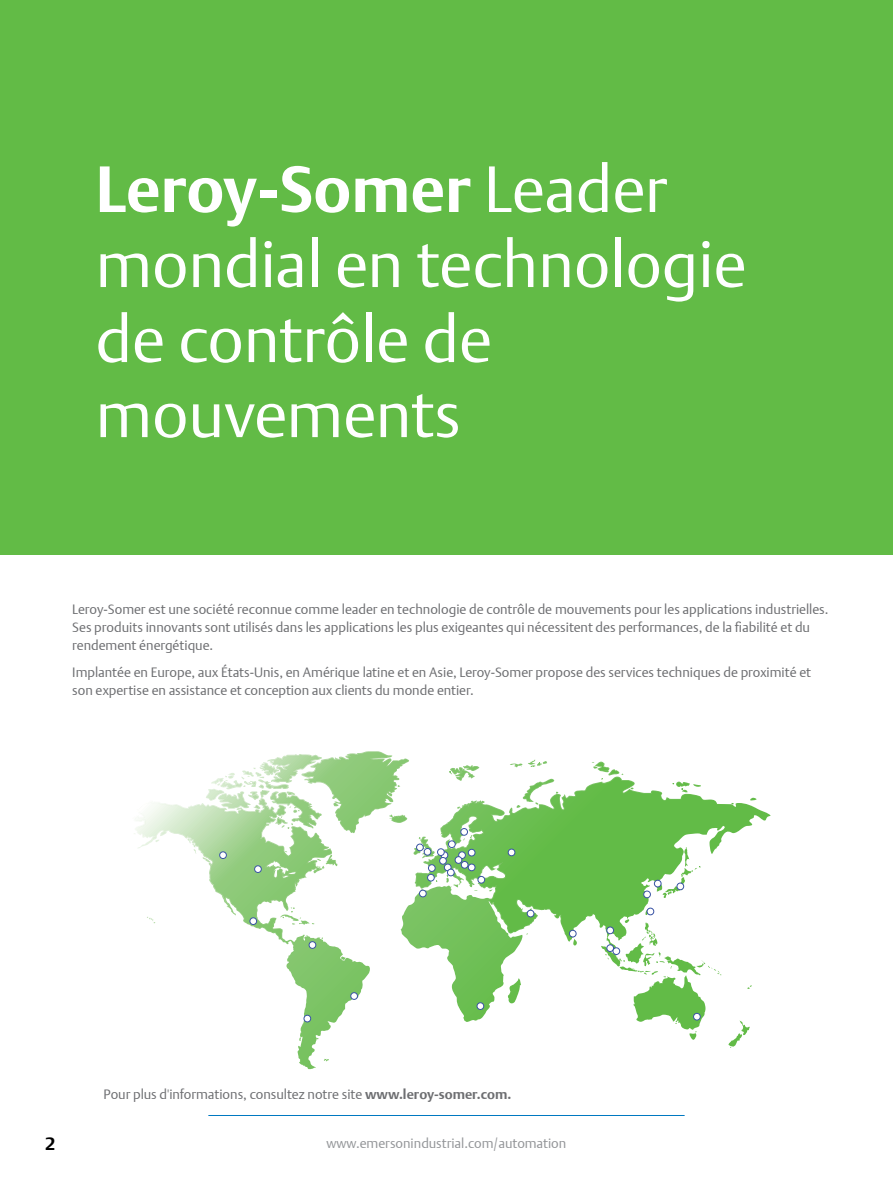
<style>
.page{position:relative;width:893px;height:1191px;background:#fff}
.page>*{position:absolute;margin:0;border:0;box-sizing:border-box;transform-origin:0 0}
.t1{font:64.5px/75px "DTL Argo T Light";color:#fff}
.t2{font:700 64.5px "DTL Argo T";color:#fff}
.t3{font:700 18px "DTL Argo T";color:#000}
.t4{font:13.5px/18px "DTL Argo T Light";color:#6d6e71}
.t5{font:13.5px "DTL Argo T Light";color:#939598}
.s1{font-family:"DTL Argo T Light";font-weight:400}
.s2{font-family:"DTL Argo T";font-weight:700}
</style>
<div class="page">
<hr style="left:208px;top:1115px;width:477px;height:1px;background:#0079c1">
<div style="left:0;top:0;width:893px;height:554px;background:#62bb46"></div>
<svg style="left:134px;top:754px;width:637px;height:315px"></svg>
<svg style="left:301px;top:751px;width:96px;height:82px"></svg>
<svg style="left:221px;top:853px;width:4px;height:4px"></svg>
<div style="left:219px;top:851px;width:8px;height:8px;border:1px solid #3953a4;border-radius:50%"></div>
<div style="left:255px;top:865px;width:6px;height:7px;background:#fff;border-radius:50%"></div>
<div style="left:254px;top:865px;width:8px;height:7px;border:1px solid #3953a4;border-radius:50%"></div>
<div style="left:250px;top:917px;width:7px;height:7px;background:#fff;border-radius:50%"></div>
<div style="left:250px;top:917px;width:7px;height:7px;border:1px solid #3953a4;border-radius:50%"></div>
<div style="left:309px;top:941px;width:7px;height:7px;background:#fff;border-radius:50%"></div>
<div style="left:309px;top:941px;width:7px;height:7px;border:1px solid #3953a4;border-radius:50%"></div>
<div style="left:351px;top:992px;width:6px;height:7px;background:#fff;border-radius:50%"></div>
<div style="left:350px;top:992px;width:8px;height:7px;border:1px solid #3953a4;border-radius:50%"></div>
<div style="left:477px;top:1002px;width:7px;height:7px;background:#fff;border-radius:50%"></div>
<div style="left:477px;top:1002px;width:7px;height:7px;border:1px solid #3953a4;border-radius:50%"></div>
<div style="left:527px;top:910px;width:7px;height:7px;background:#fff;border-radius:50%"></div>
<div style="left:527px;top:910px;width:7px;height:7px;border:1px solid #3953a4;border-radius:50%"></div>
<div style="left:508px;top:849px;width:7px;height:6px;background:#fff;border-radius:50%"></div>
<div style="left:508px;top:848px;width:7px;height:8px;border:1px solid #3953a4;border-radius:50%"></div>
<div style="left:654px;top:880px;width:7px;height:7px;background:#fff;border-radius:50%"></div>
<div style="left:654px;top:880px;width:7px;height:7px;border:1px solid #3953a4;border-radius:50%"></div>
<div style="left:677px;top:883px;width:7px;height:6px;background:#fff;border-radius:50%"></div>
<div style="left:677px;top:882px;width:7px;height:8px;border:1px solid #3953a4;border-radius:50%"></div>
<svg style="left:645px;top:892px;width:4px;height:4px"></svg>
<div style="left:643px;top:890px;width:8px;height:8px;border:1px solid #3953a4;border-radius:50%"></div>
<div style="left:647px;top:908px;width:7px;height:7px;background:#fff;border-radius:50%"></div>
<div style="left:647px;top:908px;width:7px;height:7px;border:1px solid #3953a4;border-radius:50%"></div>
<div style="left:607px;top:927px;width:7px;height:6px;background:#fff;border-radius:50%"></div>
<div style="left:607px;top:926px;width:7px;height:8px;border:1px solid #3953a4;border-radius:50%"></div>
<div style="left:569px;top:930px;width:7px;height:7px;background:#fff;border-radius:50%"></div>
<div style="left:569px;top:930px;width:7px;height:7px;border:1px solid #3953a4;border-radius:50%"></div>
<div style="left:607px;top:944px;width:7px;height:7px;background:#fff;border-radius:50%"></div>
<div style="left:607px;top:944px;width:7px;height:7px;border:1px solid #3953a4;border-radius:50%"></div>
<div style="left:613px;top:947px;width:7px;height:7px;background:#fff;border-radius:50%"></div>
<div style="left:613px;top:947px;width:7px;height:7px;border:1px solid #3953a4;border-radius:50%"></div>
<div style="left:693px;top:1013px;width:7px;height:7px;background:#fff;border-radius:50%"></div>
<div style="left:693px;top:1013px;width:7px;height:7px;border:1px solid #3953a4;border-radius:50%"></div>
<div style="left:461px;top:861px;width:7px;height:7px;background:#fff;border-radius:50%"></div>
<div style="left:461px;top:861px;width:7px;height:7px;border:1px solid #3953a4;border-radius:50%"></div>
<div style="left:468px;top:864px;width:7px;height:6px;background:#fff;border-radius:50%"></div>
<div style="left:468px;top:863px;width:7px;height:8px;border:1px solid #3953a4;border-radius:50%"></div>
<div style="left:478px;top:876px;width:7px;height:7px;background:#fff;border-radius:50%"></div>
<div style="left:478px;top:876px;width:7px;height:7px;border:1px solid #3953a4;border-radius:50%"></div>
<div style="left:468px;top:849px;width:7px;height:7px;background:#fff;border-radius:50%"></div>
<div style="left:468px;top:849px;width:7px;height:7px;border:1px solid #3953a4;border-radius:50%"></div>
<svg style="left:460px;top:853px;width:4px;height:4px"></svg>
<div style="left:458px;top:851px;width:8px;height:8px;border:1px solid #3953a4;border-radius:50%"></div>
<div style="left:455px;top:856px;width:7px;height:7px;background:#fff;border-radius:50%"></div>
<div style="left:455px;top:856px;width:7px;height:7px;border:1px solid #3953a4;border-radius:50%"></div>
<div style="left:448px;top:841px;width:7px;height:6px;background:#fff;border-radius:50%"></div>
<div style="left:448px;top:840px;width:7px;height:8px;border:1px solid #3953a4;border-radius:50%"></div>
<div style="left:461px;top:828px;width:6px;height:7px;background:#fff;border-radius:50%"></div>
<div style="left:460px;top:828px;width:8px;height:7px;border:1px solid #3953a4;border-radius:50%"></div>
<div style="left:441px;top:851px;width:7px;height:8px;border:1px solid #3953a4;border-radius:50%"></div>
<div style="left:438px;top:848px;width:6px;height:7px;background:#fff;border-radius:50%"></div>
<div style="left:437px;top:848px;width:8px;height:7px;border:1px solid #3953a4;border-radius:50%"></div>
<div style="left:424px;top:848px;width:7px;height:7px;background:#fff;border-radius:50%"></div>
<div style="left:424px;top:848px;width:7px;height:7px;border:1px solid #3953a4;border-radius:50%"></div>
<svg style="left:418px;top:845px;width:4px;height:4px"></svg>
<div style="left:416px;top:843px;width:8px;height:8px;border:1px solid #3953a4;border-radius:50%"></div>
<div style="left:440px;top:857px;width:6px;height:7px;background:#fff;border-radius:50%"></div>
<div style="left:439px;top:857px;width:8px;height:7px;border:1px solid #3953a4;border-radius:50%"></div>
<div style="left:428px;top:864px;width:7px;height:7px;background:#fff;border-radius:50%"></div>
<div style="left:428px;top:864px;width:7px;height:7px;border:1px solid #3953a4;border-radius:50%"></div>
<div style="left:428px;top:874px;width:6px;height:7px;background:#fff;border-radius:50%"></div>
<div style="left:427px;top:874px;width:8px;height:7px;border:1px solid #3953a4;border-radius:50%"></div>
<div style="left:419px;top:890px;width:7px;height:7px;background:#fff;border-radius:50%"></div>
<div style="left:419px;top:890px;width:7px;height:7px;border:1px solid #3953a4;border-radius:50%"></div>
<div style="left:444px;top:864px;width:7px;height:6px;background:#fff;border-radius:50%"></div>
<div style="left:444px;top:863px;width:7px;height:8px;border:1px solid #3953a4;border-radius:50%"></div>
<div style="left:447px;top:869px;width:7px;height:7px;background:#fff;border-radius:50%"></div>
<div style="left:447px;top:869px;width:7px;height:7px;border:1px solid #3953a4;border-radius:50%"></div>
<div style="left:304px;top:1015px;width:7px;height:7px;background:#fff;border-radius:50%"></div>
<div style="left:304px;top:1015px;width:7px;height:7px;border:1px solid #3953a4;border-radius:50%"></div>
<h1 class="t2" style="left:96px;top:151px;width:573px">Leroy-Somer <span class="s1">Leader</span></h1>
<h1 class="t1" style="left:96px;top:226px;width:653px">mondial en technologie de contrôle de mouvements</h1>
<p class="t4" style="left:72px;top:600px;width:758px">Leroy-Somer est une société reconnue comme leader en technologie de contrôle de mouvements pour les applications industrielles.<br>Ses produits innovants sont utilisés dans les applications les plus exigeantes qui nécessitent des performances, de la fiabilité et du rendement énergétique.</p>
<p class="t4" style="left:72px;top:663px;width:740px">Implantée en Europe, aux États-Unis, en Amérique latine et en Asie, Leroy-Somer propose des services techniques de proximité et son expertise en assistance et conception aux clients du monde entier.</p>
<p class="t4" style="left:104px;top:1085px;width:409px">Pour plus d'informations, consultez notre site <span class="s2">www.leroy-somer.com.</span></p>
<h2 class="t3" style="left:45px;top:1132px;width:12px">2</h2>
<p class="t5" style="left:327px;top:1135px;width:241px">www.emersonindustrial.com/automation</p>
</div>
